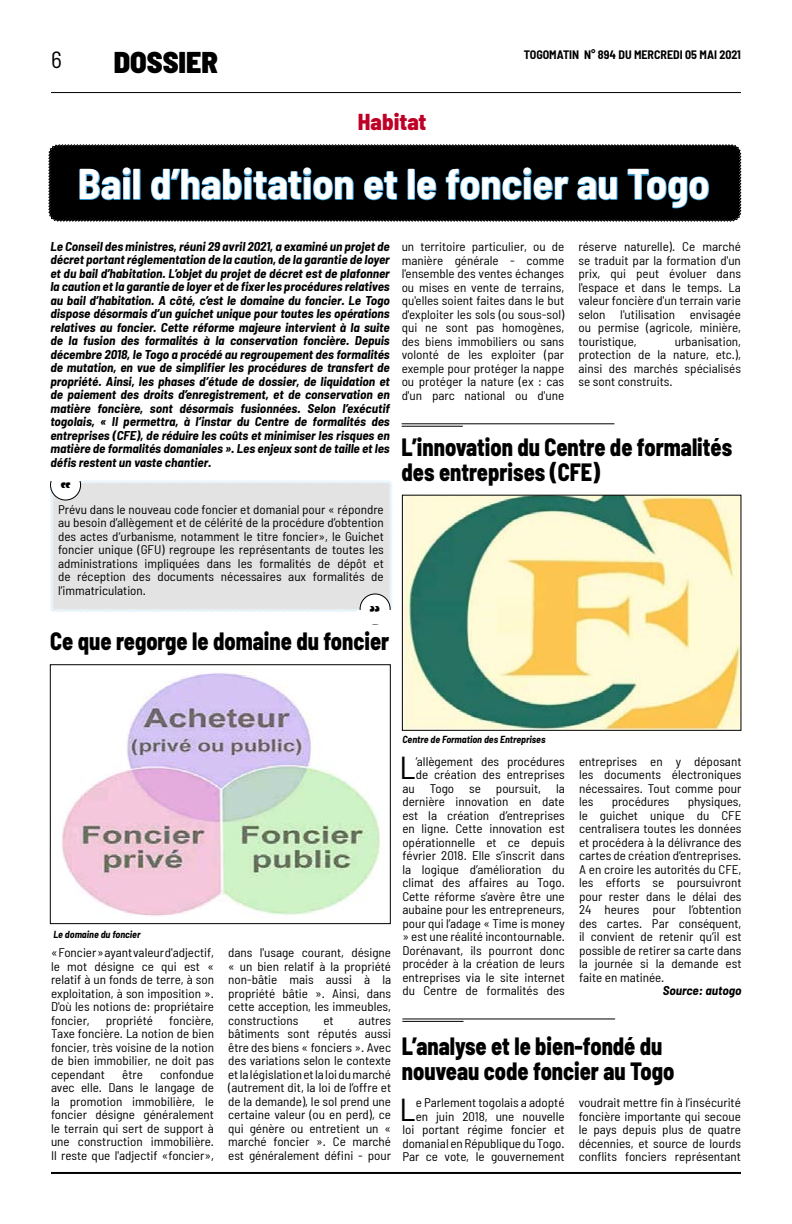
<style>
.page{position:relative;width:792px;height:1224px;background:#fff}
.page>*{position:absolute;margin:0;border:0;box-sizing:border-box;transform-origin:0 0}
.t1{font:700 semi-condensed 42px "Barlow";color:#fff}
.t2{font:semi-condensed 31.8px "Barlow";color:#000;scale:1.05 1}
.t3{font:900 semi-condensed 30px "Barlow";color:#000}
.t4{font:800 semi-condensed 28px "Barlow";color:#000}
.t5{font:800 semi-condensed 25px/25px "Barlow";color:#000;scale:.89 1}
.t6{font:semi-condensed 23.3px "Barlow";color:#000}
.t7{font:800 semi-condensed 23px "Barlow";color:#be0027}
.t8{font:semi-condensed 12.5px/13.5px "Barlow";color:#000;text-align:justify;scale:1.05 1}
.t9{font:italic 700 semi-condensed 12.5px/13.5px "Barlow";color:#000;text-align:justify;scale:1.05 1}
.t10{font:700 semi-condensed 12px "Barlow";color:#000}
.t11{font:italic 700 semi-condensed 10px "Barlow";color:#000}
</style>
<div class="page">
<hr style="left:51px;top:1172px;width:690px;height:2px;background:#000">
<hr style="left:51px;top:92px;width:690px;height:1px;background:#000">
<div style="left:50px;top:480px;width:343px;height:132px;background:#e3e3e3"></div>
<div style="left:360px;top:594px;width:30px;height:30px;background:#fff;border-radius:50%"></div>
<div style="left:360px;top:594px;width:30px;height:30px;border:1px solid #000;border-radius:50%"></div>
<div style="left:357px;top:611px;width:34px;height:13px;background:#fff"></div>
<div style="left:51px;top:470px;width:30px;height:30px;background:#fff;border-radius:50%"></div>
<div style="left:50px;top:470px;width:31px;height:30px;border:1px solid #000;border-radius:50%"></div>
<div style="left:51px;top:470px;width:33px;height:11px;background:#fff"></div>
<svg style="left:49px;top:144px;width:692px;height:78px;background:#0a141a"></svg>
<hr style="left:402px;top:423px;width:212px;height:1px;background:#000">
<hr style="left:402px;top:426px;width:61px;height:1px;background:#000">
<hr style="left:402px;top:1018px;width:213px;height:1px;background:#000">
<hr style="left:402px;top:1021px;width:62px;height:1px;background:#000">
<img style="left:62px;top:672px;width:319px;height:245px">
<div style="left:50px;top:665px;width:340px;height:259px;border:1px solid #000"></div>
<img style="left:404px;top:497px;width:335px;height:231px">
<h3 class="t6" style="left:51px;top:45px;width:12px">6</h3>
<p class="t10" style="left:524px;top:48px;width:219px">TOGOMATIN N° 894 DU MERCREDI 05 MAI 2021</p>
<h3 class="t3" style="left:114px;top:44px;width:106px">DOSSIER</h3>
<h3 class="t7" style="left:358px;top:107px;width:70px">Habitat</h3>
<h1 class="t1" style="left:78px;top:158px;width:633px">Bail d’habitation et le foncier au Togo</h1>
<p class="t9" style="left:50px;top:239px;width:325px">Le Conseil des ministres, réuni 29 avril 2021, a examiné un projet de décret portant réglementation de la caution, de la garantie de loyer et du bail d’habitation. L’objet du projet de décret est de plafonner la caution et la garantie de loyer et de fixer les procédures relatives au bail d’habitation. A côté, c’est le domaine du foncier. Le Togo dispose désormais d’un guichet unique pour toutes les opérations relatives au foncier. Cette réforme majeure intervient à la suite de la fusion des formalités à la conservation foncière. Depuis décembre 2018, le Togo a procédé au regroupement des formalités de mutation, en vue de simplifier les procédures de transfert de propriété. Ainsi, les phases d’étude de dossier, de liquidation et de paiement des droits d’enregistrement, et de conservation en matière foncière, sont désormais fusionnées. Selon l’exécutif togolais, « Il permettra, à l’instar du Centre de formalités des entreprises (CFE), de réduire les coûts et minimiser les risques en matière de formalités domaniales ». Les enjeux sont de taille et les défis restent un vaste chantier.</p>
<p class="t8" style="left:402px;top:240px;width:156px">un territoire particulier, ou de manière générale - comme l'ensemble des ventes échanges ou mises en vente de terrains, qu'elles soient faites dans le but d'exploiter les sols (ou sous-sol) qui ne sont pas homogènes, des biens immobiliers ou sans volonté de les exploiter (par exemple pour protéger la nappe ou protéger la nature (ex : cas d'un parc national ou d'une</p>
<p class="t8" style="left:578px;top:240px;width:156px">réserve naturelle). Ce marché se traduit par la formation d'un prix, qui peut évoluer dans l'espace et dans le temps. La valeur foncière d'un terrain varie selon l'utilisation envisagée ou permise (agricole, minière, touristique,</p>
<p class="t8" style="left:578px;top:334px;width:156px;text-indent:96px">urbanisation, protection de la nature, etc.), ainsi des marchés spécialisés se sont construits.</p>
<h3 class="t5" style="left:402px;top:434px;width:373px">L’innovation du Centre de formalités des entreprises (CFE)</h3>
<h3 class="t4" style="left:71px;top:515px;width:11px;rotate:-180deg">¸¸</h3>
<p class="t8" style="left:58px;top:502px;width:312px">Prévu dans le nouveau code foncier et domanial pour « répondre au besoin d’allègement et de célérité de la procédure d’obtention des actes d’urbanisme, notamment le titre foncier», le Guichet foncier unique (GFU) regroupe les représentants de toutes les administrations impliquées dans les formalités de dépôt et de réception des documents nécessaires aux formalités de l’immatriculation.</p>
<h3 class="t4" style="left:370px;top:578px;width:11px">¸¸</h3>
<h3 class="t5" style="left:50px;top:628px;width:383px">Ce que regorge le domaine du foncier</h3>
<p class="t11" style="left:53px;top:928px;width:89px">Le domaine du foncier</p>
<p class="t8" style="left:51px;top:946px;width:157px">« Foncier » ayant valeur d'adjectif, le mot désigne ce qui est « relatif à un fonds de terre, à son exploitation, à son imposition ».<br>D'où les notions de: propriétaire foncier,</p>
<p class="t8" style="left:51px;top:1013px;width:157px;text-indent:118px">foncière, Taxe foncière. La notion de bien foncier, très voisine de la notion de bien immobilier, ne doit pas cependant</p>
<p class="t8" style="left:106px;top:1013px;width:46px">propriété</p>
<p class="t8" style="left:51px;top:1067px;width:157px;text-indent:109px">confondue avec elle. Dans le langage de la promotion immobilière, le foncier désigne généralement le terrain qui sert de support à une construction immobilière.<br>Il reste que l'adjectif «foncier»,</p>
<p class="t8" style="left:122px;top:1067px;width:21px">être</p>
<p class="t8" style="left:228px;top:946px;width:157px">dans l'usage courant, désigne « un bien relatif à la propriété non-bâtie mais aussi à la propriété bâtie ». Ainsi, dans cette acception, les immeubles, constructions</p>
<p class="t8" style="left:228px;top:1013px;width:157px;text-indent:130px">autres bâtiments sont réputés aussi être des biens « fonciers ». Avec des variations selon le contexte et la législation et la loi du marché (autrement dit, la loi de l’offre et de la demande), le sol prend une certaine valeur (ou en perd), ce qui génère ou entretient un « marché foncier ». Ce marché est généralement défini - pour</p>
<p class="t8" style="left:323px;top:1013px;width:11px">et</p>
<p class="t11" style="left:402px;top:733px;width:145px">Centre de Formation des Entreprises</p>
<h2 class="t2" style="left:400px;top:748px;width:17px">L</h2>
<p class="t8" style="left:402px;top:754px;width:156px;text-align:right">’allègement des procédures de création des entreprises au Togo se poursuit, la dernière innovation en date est la création d’entreprises en ligne. Cette innovation est opérationnelle et ce depuis février 2018. Elle s’inscrit dans la logique d’amélioration du climat des affaires au Togo.<br>Cette réforme s’avère être une aubaine pour les entrepreneurs, pour qui l’adage « Time is money » est une réalité incontournable.<br>Dorénavant, ils pourront donc procéder à la création de leurs entreprises via le site internet du Centre de formalités des</p>
<p class="t8" style="left:579px;top:754px;width:156px">entreprises en y déposant les documents électroniques nécessaires. Tout comme pour les</p>
<p class="t8" style="left:612px;top:795px;width:57px">procédures</p>
<p class="t8" style="left:579px;top:795px;width:156px;text-indent:109px">physiques, le guichet unique du CFE centralisera toutes les données et procédera à la délivrance des cartes de création d’entreprises.<br>A en croire les autorités du CFE, les efforts se poursuivront pour rester dans le délai des 24 heures pour l’obtention des cartes. Par conséquent, il convient de retenir qu’il est possible de retirer sa carte dans la journée si la demande est faite en matinée.</p>
<p class="t9" style="left:663px;top:984px;width:76px">Source: autogo</p>
<h3 class="t5" style="left:402px;top:1033px;width:308px">L’analyse et le bien-fondé du nouveau code foncier au Togo</h3>
<h2 class="t2" style="left:400px;top:1090px;width:17px">L</h2>
<p class="t8" style="left:402px;top:1096px;width:156px;text-align:right">e Parlement togolais a adopté en juin 2018, une nouvelle loi portant régime foncier et domanial en République du Togo.<br>Par ce vote, le gouvernement</p>
<p class="t8" style="left:579px;top:1096px;width:156px">voudrait mettre fin à l’insécurité foncière importante qui secoue le pays depuis plus de quatre décennies, et source de lourds conflits fonciers représentant</p>
</div>
